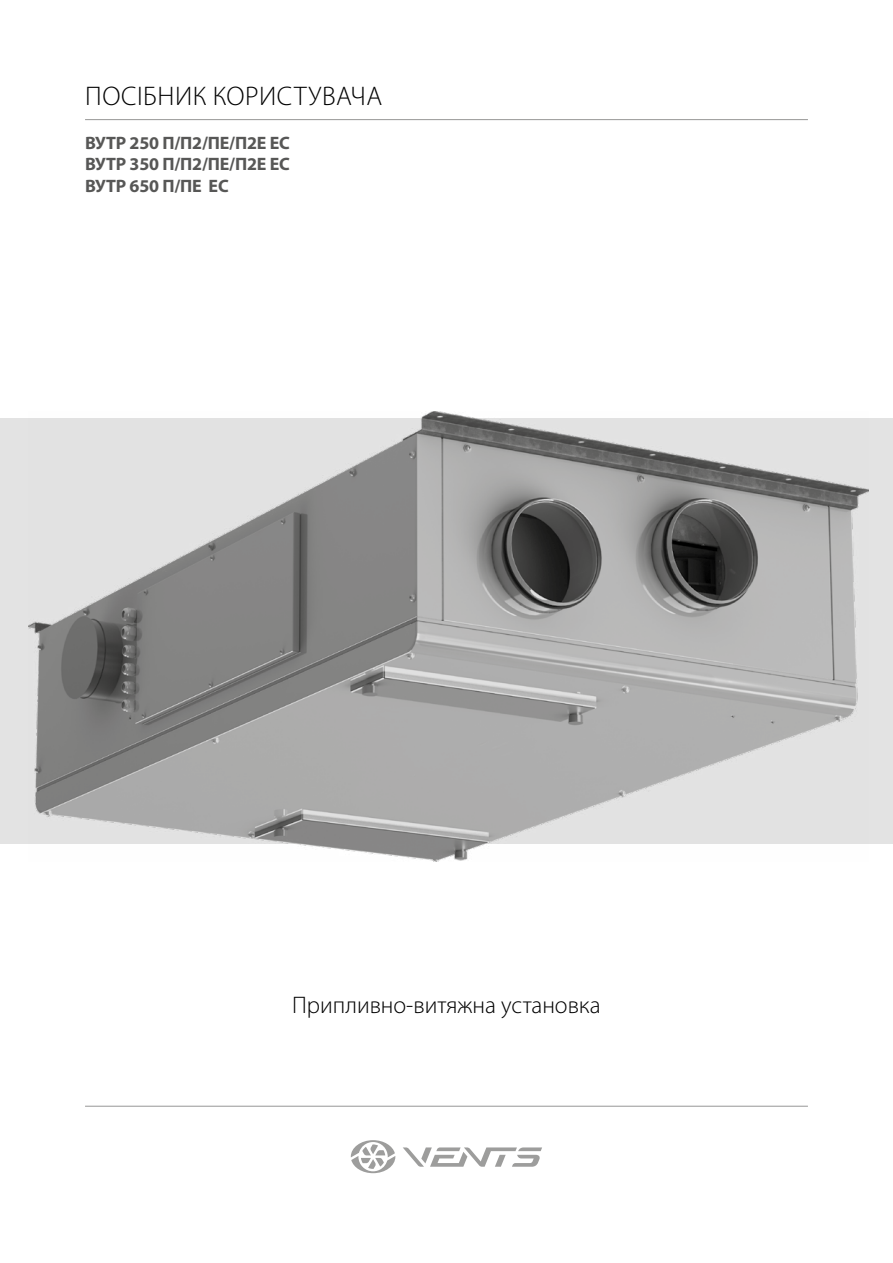
<style>
.page{position:relative;width:893px;height:1263px;background:#fff}
.page>*{position:absolute;margin:0;border:0;box-sizing:border-box;transform-origin:0 0}
.t1{font:300 27px "Myriad Pro";letter-spacing:.02em;color:#000}
.t2{font:300 24px "Myriad Pro";color:#000}
.t3{font:700 18px/21.6px "Myriad Pro";letter-spacing:-.01em;color:#575756;text-align:justify}
</style>
<div class="page">
<hr style="left:85px;top:119px;width:723px;height:1px;background:#9d9d9c">
<div style="left:0;top:419px;width:893px;height:425px;background:#e3e3e3"></div>
<hr style="left:85px;top:1106px;width:723px;height:1px;background:#9d9d9c">
<img style="left:29px;top:411px;width:840px;height:450px">
<svg style="left:403px;top:1147px;width:139px;height:20px"></svg>
<svg style="left:351px;top:1140px;width:44px;height:33px"></svg>
<h1 class="t1" style="left:85px;top:81px;width:298px">ПОСІБНИК КОРИСТУВАЧА</h1>
<p class="t3" style="left:85px;top:131px;width:206px">ВУТР 250 П/П2/ПЕ/П2Е ЕС ВУТР 350 П/П2/ПE/П2Е ЕС ВУТР 650 П/ПЕ ЕС</p>
<h2 class="t2" style="left:292px;top:992px;width:310px">Припливно-витяжна установка</h2>
</div>
